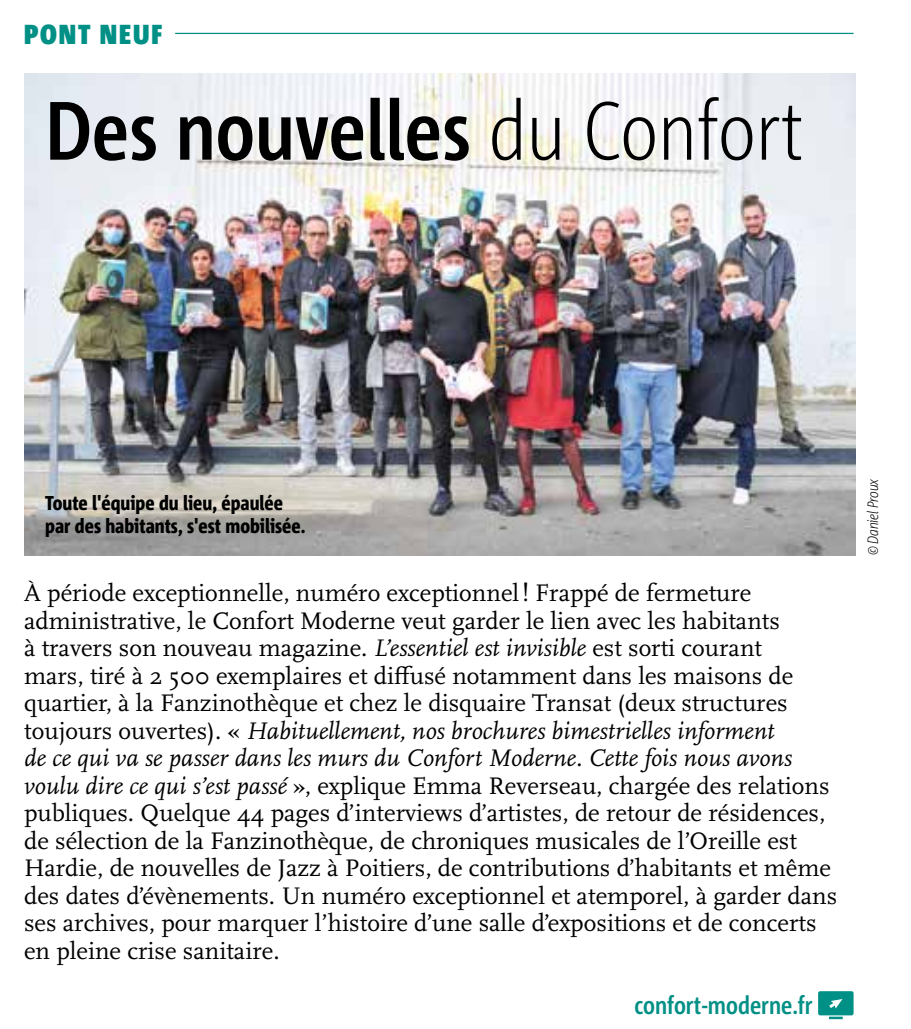
<style>
.page{position:relative;width:911px;height:1029px;background:#fff}
.page>*{position:absolute;margin:0;border:0;box-sizing:border-box;transform-origin:0 0}
.t1{font:700 82.5px "Corpid C1 Cd";color:#000}
.t2{font:900 27.5px "Corpid C1 Cd";letter-spacing:.07em;color:#009086}
.t3{font:25px/27.5px "Scala OT";color:#000}
.t4{font:700 25px "Corpid C1 Cd";color:#009086}
.t5{font:800 20px/22.5px "Corpid C1 Cd";color:#000}
.t6{font:italic 300 15px "Corpid C1 Cd";letter-spacing:-.02em;color:#000}
.s1{font-weight:300}
.s2{font-style:italic}
</style>
<div class="page">
<img style="left:24px;top:74px;width:832px;height:481px">
<hr style="left:175px;top:33px;width:678px;height:1px;background:#009086">
<div style="left:818px;top:991px;width:35px;height:24px;background:#009086;border-radius:2px"></div>
<svg style="left:829px;top:999px;width:13px;height:9px"></svg>
<svg style="left:829px;top:1016px;width:13px;height:3px"></svg>
<p class="t2" style="left:24px;top:17px;width:140px">PONT NEUF</p>
<h1 class="t1" style="left:45px;top:79px;width:760px">Des nouvelles <span class="s1">du Confort</span></h1>
<p class="t5" style="left:45px;top:491px;width:262px">Toute l'équipe du lieu, épaulée par des habitants, s'est mobilisée.</p>
<p class="t3" style="left:24px;top:580px;width:814px">À période exceptionnelle, numéro exceptionnel! Frappé de fermeture administrative, le Confort Moderne veut garder le lien avec les habitants<br>à travers son nouveau magazine. <span class="s2">L’essentiel est invisible</span> est sorti courant<br>mars, tiré à 2 500 exemplaires et diffusé notamment dans les maisons de quartier, à la Fanzinothèque et chez le disquaire Transat (deux structures toujours ouvertes). « <span class="s2">Habituellement, nos brochures bimestrielles informent<br>de ce qui va se passer dans les murs du Confort Moderne. Cette fois nous avons voulu dire ce qui s’est passé</span> », explique Emma Reverseau, chargée des relations publiques. Quelque 44 pages d’interviews d’artistes, de retour de résidences, de sélection de la Fanzinothèque, de chroniques musicales de l’Oreille est Hardie, de nouvelles de Jazz à Poitiers, de contributions d’habitants et même des dates d’évènements. Un numéro exceptionnel et atemporel, à garder dans ses archives, pour marquer l’histoire d’une salle d’expositions et de concerts en pleine crise sanitaire.</p>
<p class="t4" style="left:634px;top:989px;width:180px">confort-moderne.fr</p>
<p class="t6" style="left:863px;top:555px;width:78px;rotate:-90deg">© Daniel Proux</p>
</div>
